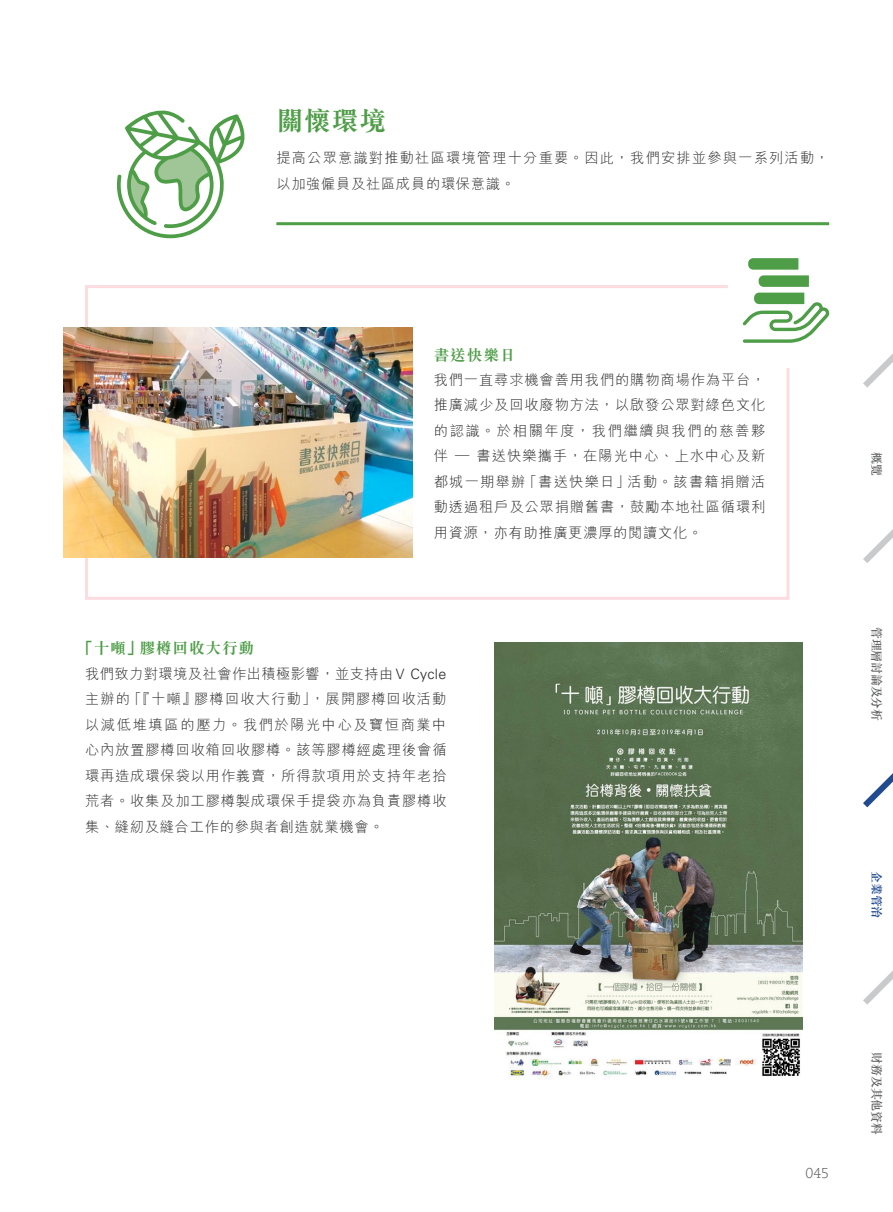
<style>
.page{position:relative;width:893px;height:1212px;background:#fff}
.page>*{position:absolute;margin:0;border:0;box-sizing:border-box;transform-origin:0 0}
.t1{font:700 27px "M Sung HK";color:#4e9d47}
.t2{font:700 15.75px "M Sung HK";letter-spacing:.05em;color:#4e9d47}
.t3{font:300 14.25px/25.5px "M Hei HK";letter-spacing:.06em;color:#292829;text-align:justify}
.t4{font:300 14.25px/25.5px "M Hei HK";letter-spacing:.085em;color:#292829}
.t5{font:300 14.25px "PMN Caecilia W01 45";color:#58595b}
.t6{font:500 12px "M Sung HK";letter-spacing:-.02em;color:#58595b}
.t7{font:700 12px "M Sung HK";color:#224b8f}
.s1{font-family:"Univers LT Std"}
</style>
<div class="page">
<svg style="left:863px;top:353px;width:30px;height:35px"></svg>
<svg style="left:863px;top:529px;width:30px;height:34px"></svg>
<svg style="left:863px;top:773px;width:30px;height:34px"></svg>
<svg style="left:863px;top:971px;width:30px;height:34px"></svg>
<img style="left:494px;top:642px;width:309px;height:437px">
<svg style="left:84px;top:285px;width:706px;height:315px"></svg>
<svg style="left:743px;top:258px;width:87px;height:85px"></svg>
<svg style="left:116px;top:110px;width:129px;height:128px"></svg>
<hr style="left:276px;top:222px;width:553px;height:3px;background:#4e9d47">
<img style="left:64px;top:328px;width:348px;height:229px">
<h1 class="t1" style="left:276px;top:108px;width:111px">關懷環境</h1>
<p class="t4" style="left:276px;top:145px;width:554px">提高公眾意識對推動社區環境管理十分重要。因此，我們安排並參與一系列活動，以加強僱員及社區成員的環保意識。</p>
<p class="t2" style="left:434px;top:347px;width:83px">書送快樂日</p>
<p class="t3" style="left:434px;top:367px;width:333px">我們一直尋求機會善用我們的購物商場作為平台，推廣減少及回收廢物方法，以啟發公眾對綠色文化的認識。於相關年度，我們繼續與我們的慈善夥伴 — 書送快樂攜手，在陽光中心、上水中心及新都城一期舉辦「書送快樂日」活動。該書籍捐贈活動透過租戶及公眾捐贈舊書，鼓勵本地社區循環利用資源，亦有助推廣更濃厚的閱讀文化。</p>
<p class="t2" style="left:77px;top:641px;width:179px">「十噸」膠樽回收大行動</p>
<p class="t3" style="left:85px;top:660px;width:363px">我們致力對環境及社會作出積極影響，並支持由<span class="s1">V Cycle</span>主辦的「『十噸』膠樽回收大行動」，展開膠樽回收活動以減低堆填區的壓力。我們於陽光中心及寶恒商業中心內放置膠樽回收箱回收膠樽。該等膠樽經處理後會循環再造成環保袋以用作義賣，所得款項用於支持年老拾荒者。收集及加工膠樽製成環保手提袋亦為負責膠樽收集、縫紉及縫合工作的參與者創造就業機會。</p>
<p class="t6" style="left:885px;top:452px;width:25px;rotate:90deg">概覽</p>
<p class="t6" style="left:885px;top:627px;width:96px;rotate:90deg">管理層討論及分析</p>
<p class="t7" style="left:882px;top:871px;width:49px;rotate:90deg">企業管治</p>
<p class="t5" style="left:805px;top:1165px;width:25px">045</p>
<p class="t6" style="left:885px;top:1052px;width:84px;rotate:90deg">財務及其他資料</p>
</div>
